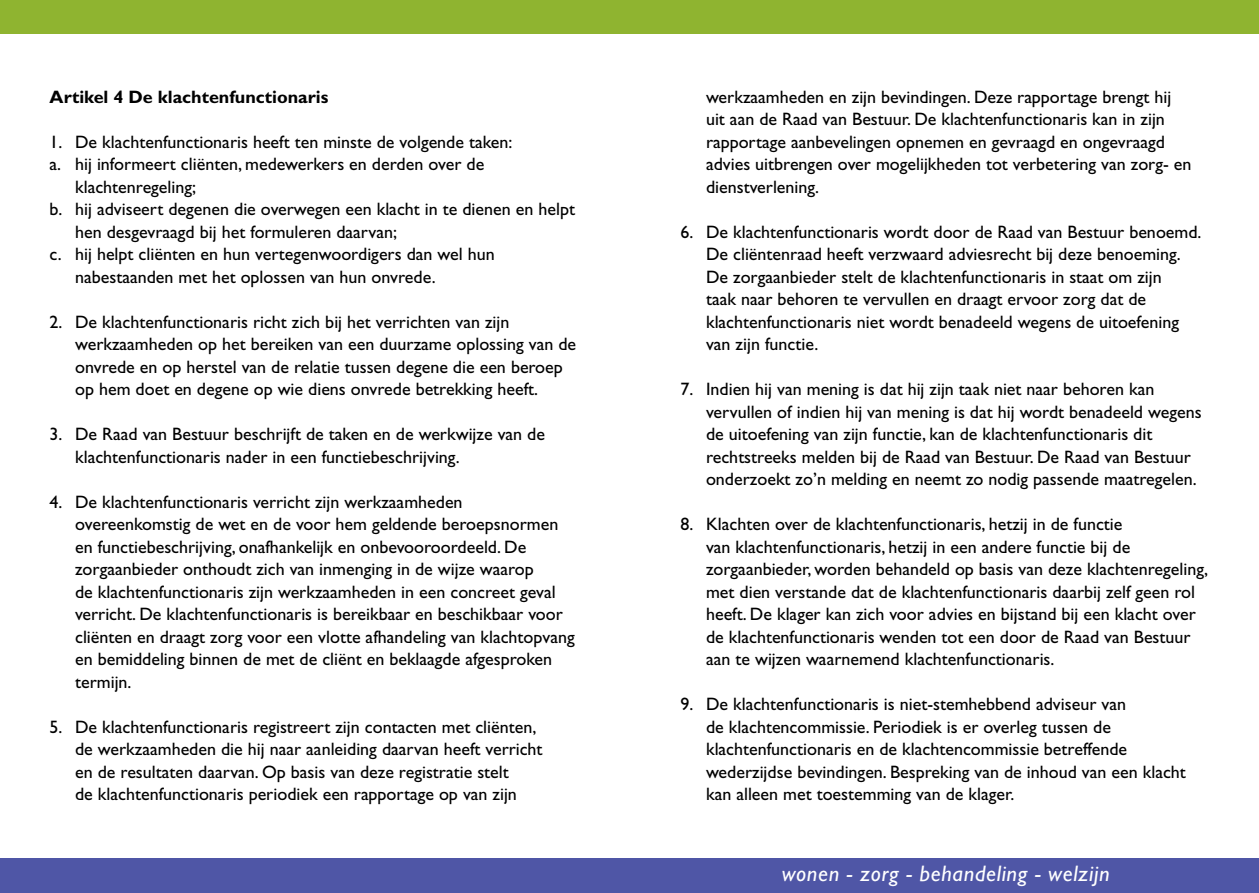
<style>
.page{position:relative;width:1259px;height:893px;background:#fff}
.page>*{position:absolute;margin:0;border:0;box-sizing:border-box;transform-origin:0 0}
.t1{font:italic 22.5px "Gill Sans Std";letter-spacing:.03em;color:#fff}
.t2{font:18px/22.5px "Gill Sans Std";color:#000}
.t3{font:700 18px "Gill Sans Std";color:#000}
</style>
<div class="page">
<div style="left:0;top:0;width:1259px;height:34px;background:#8fb430"></div>
<div style="left:0;top:859px;width:1259px;height:34px;background:#4f56a6"></div>
<p class="t3" style="left:50px;top:86px;width:280px">Artikel 4 De klachtenfunctionaris</p>
<p class="t2" style="left:50px;top:130px;width:464px">1. De klachtenfunctionaris heeft ten minste de volgende taken:</p>
<p class="t2" style="left:50px;top:153px;width:436px">a. hij informeert cliënten, medewerkers en derden over de</p>
<p class="t2" style="left:75px;top:175px;width:122px">klachtenregeling;</p>
<p class="t2" style="left:50px;top:198px;width:527px">b. hij adviseert degenen die overwegen een klacht in te dienen en helpt</p>
<p class="t2" style="left:75px;top:220px;width:323px">hen desgevraagd bij het formuleren daarvan;</p>
<p class="t2" style="left:50px;top:243px;width:446px">c. hij helpt cliënten en hun vertegenwoordigers dan wel hun</p>
<p class="t2" style="left:75px;top:265px;width:362px">nabestaanden met het oplossen van hun onvrede.</p>
<p class="t2" style="left:75px;top:310px;width:502px;text-indent:-26px">2. De klachtenfunctionaris richt zich bij het verrichten van zijn werkzaamheden op het bereiken van een duurzame oplossing van de onvrede en op herstel van de relatie tussen degene die een beroep op hem doet en degene op wie diens onvrede betrekking heeft.</p>
<p class="t2" style="left:75px;top:423px;width:471px;text-indent:-26px">3. De Raad van Bestuur beschrijft de taken en de werkwijze van de klachtenfunctionaris nader in een functiebeschrijving.</p>
<p class="t2" style="left:75px;top:490px;width:501px;text-indent:-26px">4. De klachtenfunctionaris verricht zijn werkzaamheden overeenkomstig de wet en de voor hem geldende beroepsnormen en functiebeschrijving, onafhankelijk en onbevooroordeeld. De zorgaanbieder onthoudt zich van inmenging in de wijze waarop<br>de klachtenfunctionaris zijn werkzaamheden in een concreet geval verricht. De klachtenfunctionaris is bereikbaar en beschikbaar voor cliënten en draagt zorg voor een vlotte afhandeling van klachtopvang en bemiddeling binnen de met de cliënt en beklaagde afgesproken termijn.</p>
<p class="t2" style="left:75px;top:715px;width:469px;text-indent:-26px">5. De klachtenfunctionaris registreert zijn contacten met cliënten, de werkzaamheden die hij naar aanleiding daarvan heeft verricht en de resultaten daarvan. Op basis van deze registratie stelt<br>de klachtenfunctionaris periodiek een rapportage op van zijn</p>
<p class="t2" style="left:706px;top:85px;width:487px">werkzaamheden en zijn bevindingen. Deze rapportage brengt hij uit aan de Raad van Bestuur. De klachtenfunctionaris kan in zijn rapportage aanbevelingen opnemen en gevraagd en ongevraagd advies uitbrengen over mogelijkheden tot verbetering van zorg- en dienstverlening.</p>
<p class="t2" style="left:706px;top:220px;width:497px;text-indent:-26px">6. De klachtenfunctionaris wordt door de Raad van Bestuur benoemd.<br>De cliëntenraad heeft verzwaard adviesrecht bij deze benoeming.<br>De zorgaanbieder stelt de klachtenfunctionaris in staat om zijn<br>taak naar behoren te vervullen en draagt ervoor zorg dat de klachtenfunctionaris niet wordt benadeeld wegens de uitoefening van zijn functie.</p>
<p class="t2" style="left:706px;top:378px;width:497px;text-indent:-26px">7. Indien hij van mening is dat hij zijn taak niet naar behoren kan vervullen of indien hij van mening is dat hij wordt benadeeld wegens de uitoefening van zijn functie, kan de klachtenfunctionaris dit rechtstreeks melden bij de Raad van Bestuur. De Raad van Bestuur onderzoekt zo’n melding en neemt zo nodig passende maatregelen.</p>
<p class="t2" style="left:706px;top:513px;width:503px;text-indent:-26px">8. Klachten over de klachtenfunctionaris, hetzij in de functie<br>van klachtenfunctionaris, hetzij in een andere functie bij de zorgaanbieder, worden behandeld op basis van deze klachtenregeling, met dien verstande dat de klachtenfunctionaris daarbij zelf geen rol heeft. De klager kan zich voor advies en bijstand bij een klacht over de klachtenfunctionaris wenden tot een door de Raad van Bestuur aan te wijzen waarnemend klachtenfunctionaris.</p>
<p class="t2" style="left:706px;top:693px;width:481px;text-indent:-26px">9. De klachtenfunctionaris is niet-stemhebbend adviseur van<br>de klachtencommissie. Periodiek is er overleg tussen de klachtenfunctionaris en de klachtencommissie betreffende wederzijdse bevindingen. Bespreking van de inhoud van een klacht kan alleen met toestemming van de klager.</p>
<p class="t1" style="left:781px;top:861px;width:329px">wonen - zorg - behandeling - welzijn</p>
</div>
